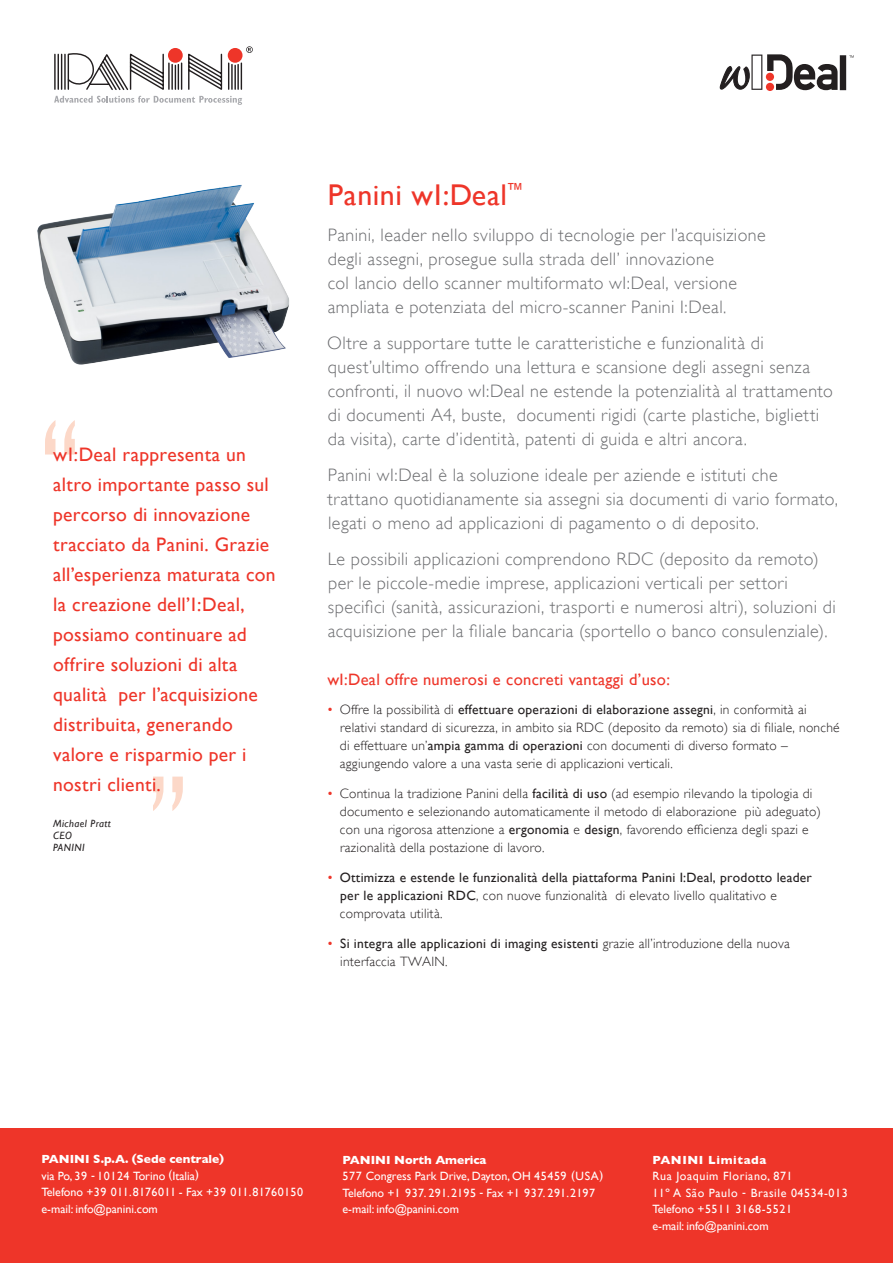
<style>
.page{position:relative;width:893px;height:1263px;background:#fff}
.page>*{position:absolute;margin:0;border:0;box-sizing:border-box;transform-origin:0 0}
.heading_1{font:30px "Gill Sans";letter-spacing:.02em;color:#ee3529}
.sidebar_quote{font:19.5px/30px "Gill Sans";letter-spacing:.015em;color:#ee3529}
.heading_2{font:300 18px/24px "Gill Sans";letter-spacing:.025em;color:#6c6d70}
.heading_3{font:16.5px "Gill Sans";letter-spacing:.02em;color:#ee3529}
.t1{font:300 13.5px/18px "Gill Sans";letter-spacing:.02em;color:#231f20}
.t2{font:13.5px/18px "Gill Sans";letter-spacing:.02em;color:#231f20}
.t3{font:12px/16.5px "Gill Sans";color:#fff}
.t4{font:12px "Gill Sans";letter-spacing:.05em;color:#fff}
.t5{font:700 12px "Gill Sans";letter-spacing:.05em;color:#fff}
.quote_name{font:italic 10.5px/12px "Gill Sans";letter-spacing:.04em;color:#231f20}
.s1{color:#ee3529}
.s2{font-weight:400}
.s3{font-weight:300;color:#ee3529}
.s4{font-weight:300}
.s5{font-weight:700}
</style>
<div class="page">
<div style="left:0;top:1128px;width:893px;height:135px;background:#ee3529"></div>
<svg style="left:54px;top:46px;width:199px;height:59px"></svg>
<svg style="left:172px;top:777px;width:11px;height:34px"></svg>
<svg style="left:153px;top:777px;width:10px;height:34px"></svg>
<img style="left:37px;top:185px;width:252px;height:180px">
<svg style="left:719px;top:54px;width:135px;height:37px"></svg>
<svg style="left:45px;top:420px;width:10px;height:34px"></svg>
<svg style="left:64px;top:420px;width:11px;height:34px"></svg>
<p class="sidebar_quote" style="left:53px;top:439px;width:224px">wI:Deal rappresenta un altro importante passo sul percorso di innovazione tracciato da Panini. Grazie all’esperienza maturata con la creazione dell’I:Deal, possiamo continuare ad offrire soluzioni di alta qualità per l’acquisizione distribuita, generando valore e risparmio per i nostri clienti.</p>
<p class="quote_name" style="left:53px;top:817px;width:59px">Michael Pratt<br>CEO<br>PANINI</p>
<p class="heading_1" style="left:328px;top:177px;width:197px">Panini wI:Deal<sup>™</sup></p>
<p class="heading_2" style="left:328px;top:222px;width:440px">Panini, leader nello sviluppo di tecnologie per l’acquisizione degli assegni, prosegue sulla strada dell’ innovazione<br>col lancio dello scanner multiformato wI:Deal, versione ampliata e potenziata del micro-scanner Panini I:Deal.</p>
<p class="heading_2" style="left:327px;top:330px;width:507px">Oltre a supportare tutte le caratteristiche e funzionalità di quest’ultimo offrendo una lettura e scansione degli assegni senza confronti, il nuovo wI:Deal ne estende la potenzialità al trattamento di documenti A4, buste, documenti rigidi (carte plastiche, biglietti da visita), carte d’identità, patenti di guida e altri ancora.</p>
<p class="heading_2" style="left:328px;top:462px;width:512px">Panini wI:Deal è la soluzione ideale per aziende e istituti che trattano quotidianamente sia assegni sia documenti di vario formato, legati o meno ad applicazioni di pagamento o di deposito.</p>
<p class="heading_2" style="left:328px;top:546px;width:510px">Le possibili applicazioni comprendono RDC (deposito da remoto) per le piccole-medie imprese, applicazioni verticali per settori specifici (sanità, assicurazioni, trasporti e numerosi altri), soluzioni di acquisizione per la filiale bancaria (sportello o banco consulenziale).</p>
<p class="heading_3" style="left:327px;top:669px;width:344px">wI:Deal offre numerosi e concreti vantaggi d’uso:</p>
<p class="t1" style="left:340px;top:700px;width:501px;text-indent:-13px"><span class="s1">•</span> Offre la possibilità di <span class="s2">effettuare operazioni di elaborazione assegni</span>, in conformità ai relativi standard di sicurezza, in ambito sia RDC (deposito da remoto) sia di filiale, nonché di effettuare un’<span class="s2">ampia gamma di operazioni</span> con documenti di diverso formato – aggiungendo valore a una vasta serie di applicazioni verticali.</p>
<p class="t1" style="left:340px;top:784px;width:483px;text-indent:-13px"><span class="s1">•</span> Continua la tradizione Panini della <span class="s2">facilità di uso</span> (ad esempio rilevando la tipologia di documento e selezionando automaticamente il metodo di elaborazione più adeguato) con una rigorosa attenzione a <span class="s2">ergonomia</span> e <span class="s2">design</span>, favorendo efficienza degli spazi e razionalità della postazione di lavoro.</p>
<p class="t2" style="left:340px;top:868px;width:474px;text-indent:-13px"><span class="s3">•</span> Ottimizza e estende le funzionalità della piattaforma Panini I:Deal, prodotto leader per le applicazioni RDC<span class="s4">, con nuove funzionalità di elevato livello qualitativo e comprovata utilità.</span></p>
<p class="t1" style="left:340px;top:934px;width:451px;text-indent:-13px"><span class="s1">•</span> <span class="s2">Si integra alle applicazioni di imaging esistenti</span> grazie all’introduzione della nuova interfaccia TWAIN.</p>
<p class="t3" style="left:41px;top:1151px;width:263px"><span class="s5">PANINI S.p.A. (Sede centrale)<br></span>via Po, 39 - 10124 Torino (Italia)<br>Telefono +39 011.8176011 - Fax +39 011.81760150 e-mail: info@panini.com</p>
<p class="t3" style="left:343px;top:1151px;width:262px"><span class="s5">PANINI North America<br></span>577 Congress Park Drive, Dayton, OH 45459 (USA)<br>Telefono +1 937. 291.2195 - Fax +1 937. 291.2197 e-mail: info@panini.com</p>
<p class="t5" style="left:652px;top:1153px;width:115px">PANINI Limitada</p>
<p class="t4" style="left:652px;top:1169px;width:142px">Rua Joaquim Floriano, 871</p>
<p class="t4" style="left:652px;top:1185px;width:197px">11º A São Paulo - Brasile 04534-013</p>
<p class="t4" style="left:652px;top:1202px;width:141px">Telefono +5511 3168-5521</p>
<p class="t3" style="left:652px;top:1217px;width:118px">e-mail: info@panini.com</p>
</div>
